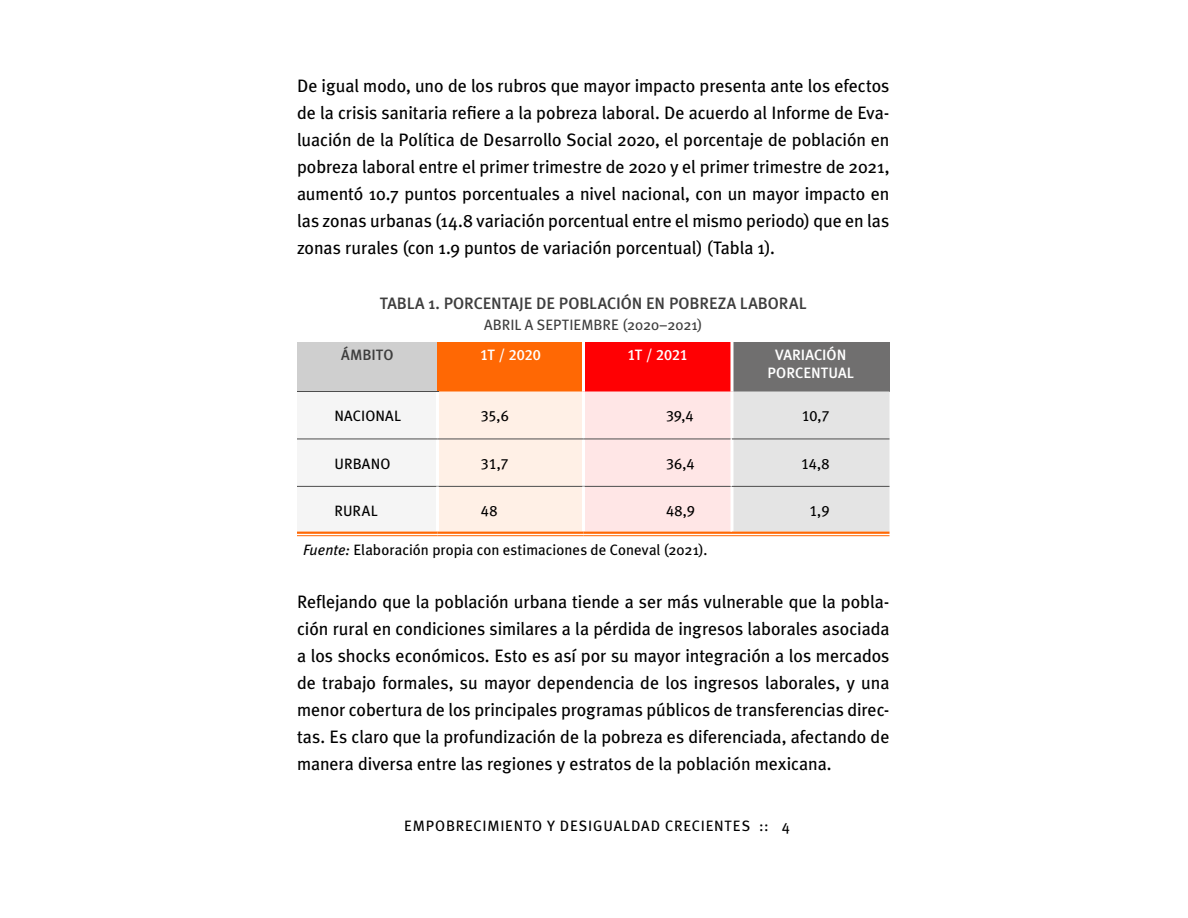
<style>
.page{position:relative;width:1188px;height:918px;background:#fff}
.page>*{position:absolute;margin:0;border:0;box-sizing:border-box;transform-origin:0 0}
.t1{font:18px/27px "Meta Plus";letter-spacing:-.005em;color:#000;text-align:justify}
.t2{font:500 16.5px "Meta Plus";color:#3e3e3e}
.t3{font:15px "Meta Plus";letter-spacing:.01em;color:#000}
.t4{font:15px "Meta Plus";letter-spacing:.05em;color:#000}
.t5{font:15px/18px "Meta Plus Medium Caps";letter-spacing:-.005em;color:#fff;text-align:center}
.t6{font:15px "Meta Plus Book Caps";letter-spacing:-.01em;color:#000}
.t7{font:15px "Meta Plus";color:#3e3e3e}
.t8{font:500 15px "Meta Plus";color:#3e3e3e}
.s1{font-style:italic}
</style>
<div class="page">
<div style="left:297px;top:342px;width:140px;height:50px;background:#cfcfcf"></div>
<div style="left:437px;top:342px;width:147px;height:50px;background:#ff6804"></div>
<div style="left:584px;top:342px;width:148px;height:50px;background:#ff0003"></div>
<div style="left:732px;top:342px;width:158px;height:50px;background:#706f6f"></div>
<svg style="left:297px;top:392px;width:593px;height:142px"></svg>
<hr style="left:582px;top:342px;width:3px;height:50px;background:#fff">
<hr style="left:436px;top:392px;width:3px;height:47px;background:#fff">
<hr style="left:582px;top:392px;width:3px;height:47px;background:#fff">
<hr style="left:436px;top:439px;width:3px;height:47px;background:#fff">
<hr style="left:582px;top:439px;width:3px;height:47px;background:#fff">
<hr style="left:297px;top:439px;width:140px;height:1px;background:#4d4d4d">
<hr style="left:437px;top:439px;width:146px;height:1px;background:#4d4d4d">
<hr style="left:584px;top:439px;width:148px;height:1px;background:#4d4d4d">
<hr style="left:297px;top:391px;width:142px;height:1px;background:#4d4d4d">
<hr style="left:297px;top:486px;width:140px;height:1px;background:#4d4d4d">
<hr style="left:437px;top:486px;width:146px;height:1px;background:#4d4d4d">
<hr style="left:584px;top:486px;width:148px;height:1px;background:#4d4d4d">
<hr style="left:436px;top:487px;width:3px;height:45px;background:#fff">
<hr style="left:582px;top:487px;width:3px;height:45px;background:#fff">
<hr style="left:297px;top:532px;width:140px;height:2px;background:#ff6804">
<hr style="left:297px;top:535px;width:140px;height:1px;background:#ff6804">
<hr style="left:437px;top:532px;width:146px;height:2px;background:#ff6804">
<hr style="left:437px;top:535px;width:146px;height:1px;background:#ff6804">
<hr style="left:584px;top:532px;width:148px;height:2px;background:#ff6804">
<hr style="left:584px;top:535px;width:148px;height:1px;background:#ff6804">
<svg style="left:730px;top:342px;width:4px;height:50px"></svg>
<svg style="left:730px;top:392px;width:4px;height:47px"></svg>
<svg style="left:730px;top:439px;width:4px;height:47px"></svg>
<svg style="left:730px;top:487px;width:4px;height:45px"></svg>
<hr style="left:732px;top:439px;width:158px;height:1px;background:#4d4d4d">
<hr style="left:732px;top:486px;width:158px;height:1px;background:#4d4d4d">
<hr style="left:732px;top:532px;width:158px;height:2px;background:#ff6804">
<hr style="left:732px;top:535px;width:158px;height:1px;background:#ff6804">
<p class="t1" style="left:297px;top:72px;width:594px">De igual modo, uno de los rubros que mayor impacto presenta ante los efectos de la crisis sanitaria refiere a la pobreza laboral. De acuerdo al Informe de Eva&shy;luación de la Política de Desarrollo Social 2020, el porcentaje de población en pobreza laboral entre el primer trimestre de 2020 y el primer trimestre de 2021, aumentó 10.7 puntos porcentuales a nivel nacional, con un mayor impacto en las zonas urbanas (14.8 variación porcentual entre el mismo periodo) que en las zonas rurales (con 1.9 puntos de variación porcentual) (Tabla 1).</p>
<p class="t2" style="left:380px;top:293px;width:428px">TABLA 1. PORCENTAJE DE POBLACIÓN EN POBREZA LABORAL</p>
<p class="t7" style="left:484px;top:316px;width:220px">ABRIL A SEPTIEMBRE (2020–2021)</p>
<p class="t8" style="left:341px;top:346px;width:54px">ÁMBITO</p>
<p class="t5" style="left:480px;top:345px;width:62px">1T / 2020</p>
<p class="t5" style="left:628px;top:345px;width:62px">1T / 2021</p>
<p class="t5" style="left:768px;top:345px;width:88px">VARIACIÓN<br>PORCENTUAL</p>
<p class="t3" style="left:335px;top:407px;width:68px">NACIONAL</p>
<p class="t6" style="left:481px;top:407px;width:29px">35,6</p>
<p class="t6" style="left:666px;top:407px;width:29px">39,4</p>
<p class="t6" style="left:802px;top:407px;width:29px">10,7</p>
<p class="t3" style="left:335px;top:455px;width:57px">URBANO</p>
<p class="t6" style="left:481px;top:455px;width:29px">31,7</p>
<p class="t6" style="left:666px;top:455px;width:30px">36,4</p>
<p class="t6" style="left:801px;top:455px;width:30px">14,8</p>
<p class="t3" style="left:335px;top:502px;width:45px">RURAL</p>
<p class="t6" style="left:481px;top:502px;width:18px">48</p>
<p class="t6" style="left:666px;top:502px;width:30px">48,9</p>
<p class="t6" style="left:809px;top:502px;width:22px">1,9</p>
<p class="t3" style="left:303px;top:541px;width:406px"><span class="s1">Fuente:</span> Elaboración propia con estimaciones de Coneval (2021).</p>
<p class="t1" style="left:297px;top:588px;width:594px">Reflejando que la población urbana tiende a ser más vulnerable que la pobla&shy;ción rural en condiciones similares a la pérdida de ingresos laborales asociada a los shocks económicos. Esto es así por su mayor integración a los mercados de trabajo formales, su mayor dependencia de los ingresos laborales, y una menor cobertura de los principales programas públicos de transferencias direc&shy;tas. Es claro que la profundización de la pobreza es diferenciada, afectando de manera diversa entre las regiones y estratos de la población mexicana.</p>
<p class="t4" style="left:404px;top:817px;width:387px">EMPOBRECIMIENTO Y DESIGUALDAD CRECIENTES :: 4</p>
</div>
